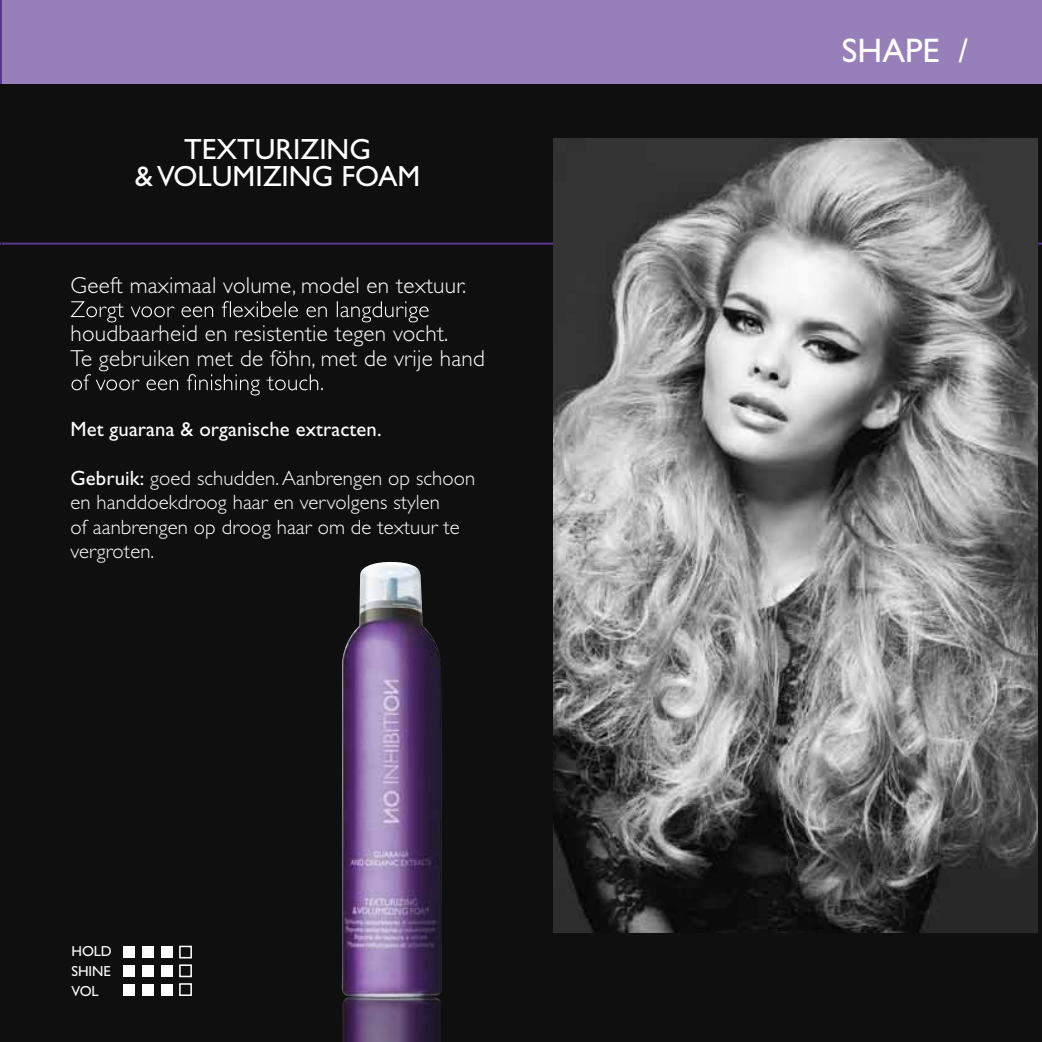
<style>
.page{position:relative;width:1042px;height:1042px;background:#fff}
.page>*{position:absolute;margin:0;border:0;box-sizing:border-box;transform-origin:0 0}
.t1{font:34.12px "Gill Sans Std";color:#fff}
.t2{font:29.22px/26.8px "Gill Sans Std";color:#fff;text-align:center}
.t3{font:300 23.1px/48.6px "Gill Sans Std";letter-spacing:.01em;color:#fff}
.t4{font:300 20.65px/24.3px "Gill Sans Std";letter-spacing:.005em;color:#fff}
.t5{font:20.65px "Gill Sans Std";letter-spacing:.005em;color:#fff}
.t6{font:14.53px/20.1px "Gill Sans Std";letter-spacing:-.01em;color:#fff;text-align:justify}
.s1{font-weight:400}
</style>
<div class="page">
<div style="left:2px;top:0;width:1040px;height:1042px;background:#0e0f0e"></div>
<div style="left:1px;top:0;width:1041px;height:84px;background:#977fb9"></div>
<hr style="left:1px;top:242px;width:1041px;height:3px;background:#59358c">
<img style="left:554px;top:139px;width:483px;height:794px">
<hr style="left:0;top:0;width:1px;height:1042px;background:#0e0f0e">
<hr style="left:0;top:0;width:1px;height:84px;background:#59358c">
<svg style="left:71px;top:301px;width:358px;height:21px"></svg>
<svg style="left:71px;top:374px;width:252px;height:21px"></svg>
<div style="left:124px;top:946px;width:11px;height:11px;background:#fff"></div>
<div style="left:124px;top:965px;width:11px;height:11px;background:#fff"></div>
<div style="left:124px;top:984px;width:11px;height:11px;background:#fff"></div>
<div style="left:142px;top:946px;width:12px;height:11px;background:#fff"></div>
<div style="left:142px;top:965px;width:12px;height:11px;background:#fff"></div>
<div style="left:142px;top:984px;width:12px;height:11px;background:#fff"></div>
<div style="left:161px;top:946px;width:11px;height:11px;background:#fff"></div>
<div style="left:161px;top:965px;width:11px;height:11px;background:#fff"></div>
<div style="left:161px;top:984px;width:11px;height:11px;background:#fff"></div>
<div style="left:179px;top:945px;width:13px;height:13px;border:2px solid #fff"></div>
<div style="left:179px;top:964px;width:13px;height:13px;border:2px solid #fff"></div>
<div style="left:179px;top:983px;width:13px;height:13px;border:2px solid #fff"></div>
<img style="left:343px;top:998px;width:98px;height:44px">
<img style="left:342px;top:562px;width:99px;height:436px">
<h2 class="t2" style="left:135px;top:136px;width:287px">TEXTURIZING &amp;VOLUMIZING FOAM</h2>
<p class="t3" style="left:70px;top:261px;width:397px">Geeft maximaal volume, model en textuur. houdbaarheid en resistentie tegen vocht.</p>
<p class="t3" style="left:70px;top:334px;width:416px">Te gebruiken met de föhn, met de vrije hand</p>
<p class="t5" style="left:70px;top:418px;width:312px">Met guarana &amp; organische extracten.</p>
<p class="t4" style="left:70px;top:466px;width:406px"><span class="s1">Gebruik:</span> goed schudden.Aanbrengen op schoon en handdoekdroog haar en vervolgens stylen<br>of aanbrengen op droog haar om de textuur te vergroten.</p>
<p class="t6" style="left:72px;top:940px;width:42px">HOLD SHINE VOL</p>
<h1 class="t1" style="left:842px;top:31px;width:128px">SHAPE /</h1>
</div>
